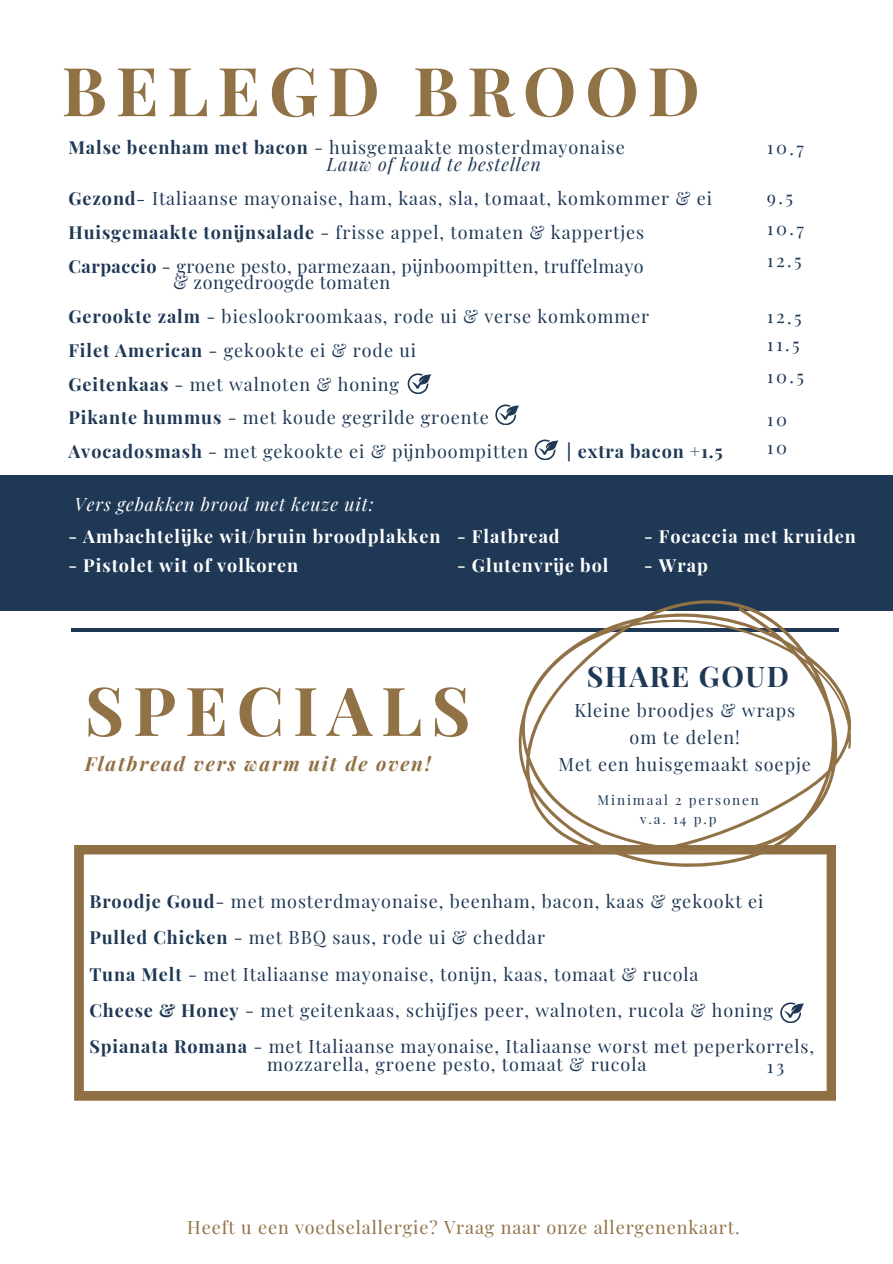
<style>
.page{position:relative;width:893px;height:1264px;background:#fff}
.page>*{position:absolute;margin:0;border:0;box-sizing:border-box;transform-origin:0 0}
.t1{font:700 67.5px "Playfair Display";letter-spacing:.13em;color:#917246}
.t2{font:700 28.5px "Playfair Display";letter-spacing:.055em;color:#1f3855}
.t3{font:italic 700 19.5px "Playfair Display";letter-spacing:.095em;color:#916f44}
.t4{font:18px/27px "Playfair Display";letter-spacing:.05em;color:#1f3855;text-align:center}
.t5{font:700 18px "Playfair Display";letter-spacing:.055em;color:#fff}
.t6{font:18px/16.8px "Playfair Display";letter-spacing:.03em;color:#1f3855}
.t7{font:18px "Playfair Display";letter-spacing:.05em;color:#917246}
.t8{font:italic 18px "Playfair Display";letter-spacing:.05em;color:#fff}
.t9{font:700 18px "Playfair Display";letter-spacing:.05em;color:#1f3855}
.t10{font:13.5px "Playfair Display";letter-spacing:.14em;color:#1f3855}
.s1{font-weight:700}
.s2{font-style:italic}
</style>
<div class="page">
<svg style="left:74px;top:845px;width:762px;height:255px"></svg>
<hr style="left:71px;top:628px;width:767px;height:3px;background:#1f3855">
<div style="left:0;top:476px;width:892px;height:135px;background:#1f3855"></div>
<svg style="left:469px;top:600px;width:383px;height:351px"></svg>
<svg style="left:495px;top:404px;width:24px;height:21px"></svg>
<svg style="left:534px;top:439px;width:24px;height:21px"></svg>
<svg style="left:407px;top:373px;width:24px;height:20px"></svg>
<svg style="left:780px;top:1002px;width:23px;height:20px"></svg>
<svg style="left:767px;top:1063px;width:16px;height:12px"></svg>
<p class="t1" style="left:62px;top:43px;width:639px">BELEGD BROOD</p>
<p class="t4" style="left:327px;top:138px;width:300px;line-height:16.8px;text-align:left;text-indent:-258px"><span class="s1">Malse beenham met bacon</span> - huisgemaakte mosterdmayonaise<br><span class="s2">Lauw of koud te bestellen</span></p>
<p class="t4" style="left:68px;top:184px;width:645px"><span class="s1">Gezond</span><span class="s2">-</span> Italiaanse mayonaise, ham, kaas, sla, tomaat, komkommer &amp; ei</p>
<h3 class="t4" style="left:68px;top:218px;width:577px"><span class="s1">Huisgemaakte tonijnsalade</span> - frisse appel, tomaten &amp; kappertjes</h3>
<h3 class="t6" style="left:173px;top:257px;width:472px;text-indent:-105px"><span class="s1">Carpaccio</span> - groene pesto, parmezaan, pij nboompitten, truffelmayo &amp; zongedroogde tomaten</h3>
<h3 class="t4" style="left:68px;top:302px;width:582px"><span class="s1">Gerookte zalm</span> - bieslookroomkaas, rode ui &amp; verse komkommer</h3>
<h3 class="t4" style="left:68px;top:336px;width:349px"><span class="s1">Filet American</span> - gekookte ei &amp; rode ui</h3>
<h3 class="t4" style="left:68px;top:370px;width:332px"><span class="s1">Geitenkaas</span> - met walnoten &amp; honing</h3>
<h3 class="t4" style="left:68px;top:403px;width:422px"><span class="s1">Pikante hummus</span> - met koude gegrilde groente</h3>
<h3 class="t4" style="left:68px;top:437px;width:461px"><span class="s1">Avocadosmash</span> - met gekookte ei &amp; pij nboompitten</h3>
<h3 class="t9" style="left:567px;top:439px;width:157px">| extra bacon +1.5</h3>
<h2 class="t8" style="left:75px;top:491px;width:301px">Vers gebakken brood met keuze uit:</h2>
<p class="t4" style="left:767px;top:133px;width:38px;rotate:1deg">10.7</p>
<p class="t4" style="left:767px;top:214px;width:38px;rotate:1deg">10.7</p>
<p class="t4" style="left:767px;top:245px;width:36px;rotate:1deg">12.5</p>
<p class="t4" style="left:767px;top:302px;width:36px;rotate:1deg">12.5</p>
<h1 class="t4" style="left:767px;top:330px;width:34px;rotate:1deg">11.5</h1>
<h2 class="t4" style="left:767px;top:362px;width:39px;rotate:1deg">10.5</h2>
<p class="t5" style="left:68px;top:523px;width:373px">- Ambachtelij ke wit/bruin broodplakken</p>
<p class="t5" style="left:68px;top:553px;width:231px">- Pistolet wit of volkoren</p>
<h2 class="t5" style="left:457px;top:523px;width:104px">- Flatbread</h2>
<h2 class="t5" style="left:457px;top:553px;width:153px">- Glutenvrij e bol</h2>
<h3 class="t5" style="left:644px;top:523px;width:213px">- Focaccia met kruiden</h3>
<p class="t5" style="left:644px;top:553px;width:65px">- Wrap</p>
<h3 class="t1" style="left:85px;top:663px;width:387px">SPECIALS</h3>
<h2 class="t3" style="left:85px;top:749px;width:348px">Flatbread vers warm uit de oven!</h2>
<h3 class="t2" style="left:586px;top:656px;width:203px">SHARE GOUD</h3>
<h3 class="t4" style="left:558px;top:696px;width:254px">Kleine broodjes &amp; wraps<br>om te delen!<br>Met een huisgemaakt soepje</h3>
<h3 class="t10" style="left:597px;top:790px;width:163px">Minimaal 2 personen</h3>
<h3 class="t10" style="left:640px;top:809px;width:78px">v.a. 14 p.p</h3>
<h1 class="t4" style="left:89px;top:887px;width:675px"><span class="s1">Broodje Goud</span>- met mosterdmayonaise, beenham, bacon, kaas &amp; gekookt ei</h1>
<h3 class="t4" style="left:89px;top:923px;width:457px"><span class="s1">Pulled Chicken</span> - met BBQ saus, rode ui &amp; cheddar</h3>
<h3 class="t4" style="left:89px;top:959px;width:610px"><span class="s1">Tuna Melt</span> - met Italiaanse mayonaise, tonij n, kaas, tomaat &amp; rucola</h3>
<h3 class="t4" style="left:89px;top:995px;width:685px"><span class="s1">Cheese &amp; Honey</span> - met geitenkaas, schijfjes peer, walnoten, rucola &amp; honing</h3>
<h3 class="t4" style="left:89px;top:1036px;width:726px;line-height:18px"><span class="s1">Spianata Romana</span> - met Italiaanse mayonaise, Italiaanse worst met peperkorrels, mozzarella, groene pesto, tomaat &amp; rucola</h3>
<h2 class="t7" style="left:187px;top:1213px;width:554px">Heeft u een voedselallergie? Vraag naar onze allergenenkaart.</h2>
</div>
